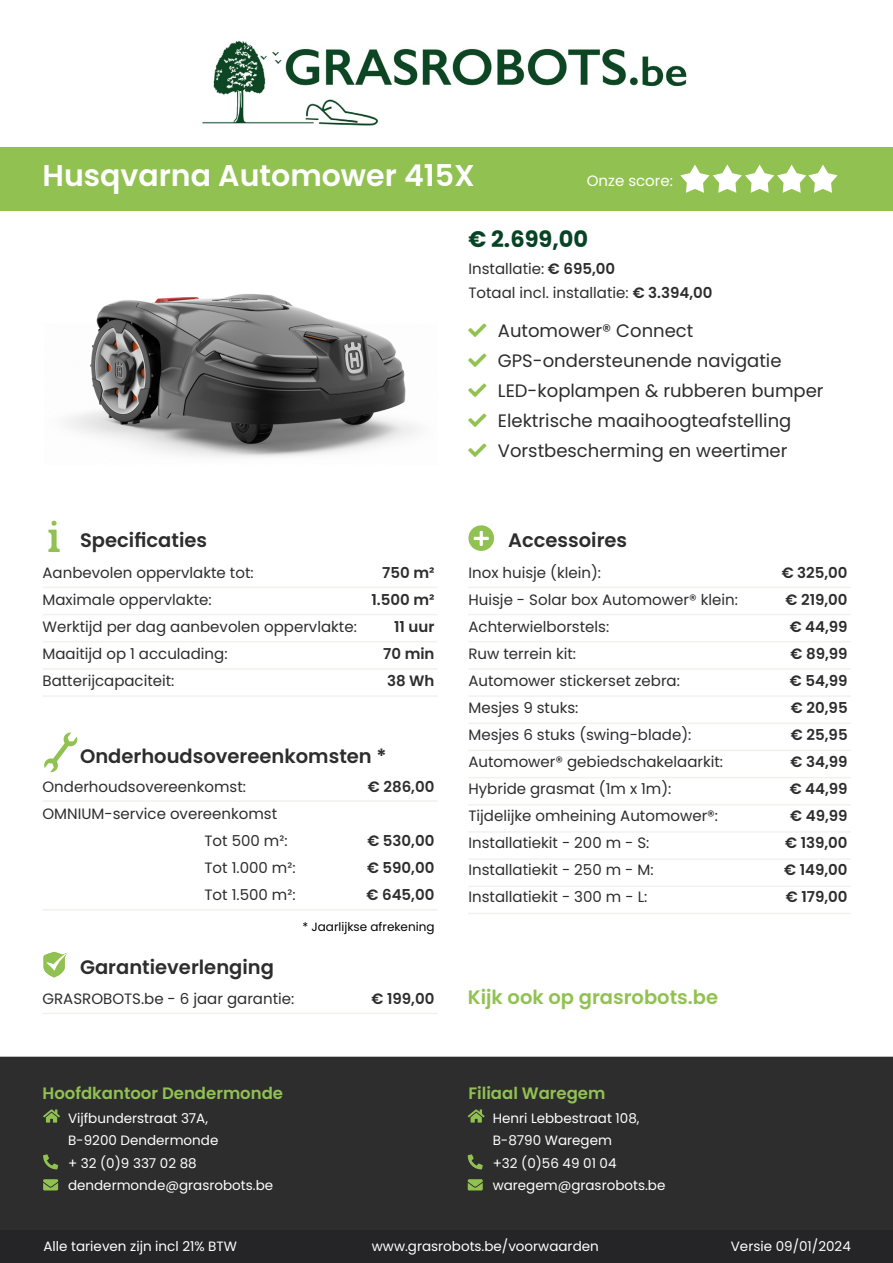
<style>
.page{position:relative;width:893px;height:1263px;background:#fff}
.page>*{position:absolute;margin:0;border:0;box-sizing:border-box;transform-origin:0 0}
.t1{font:600 30px "Poppins";color:#fff}
.t2{font:700 22.5px "Poppins";color:#074425}
.t3{font:600 19.5px "Poppins";color:#2e2d2e}
.t4{font:600 19.5px "Poppins";color:#91c251}
.t5{font:18px/30px "Poppins";color:#2e2d2e}
.t6{font:18px/30px "Font Awesome 5 Free Solid";color:#91c251;text-align:justify}
.t7{font:600 16.5px "Poppins";color:#91c251}
.t8{font:15px/27px "Poppins";color:#2e2d2e}
.t9{font:600 15px/27px "Poppins";color:#2e2d2e;text-align:right}
.t10{font:15px "Poppins";color:#fff}
.t11{font:13.5px/22.5px "Poppins";color:#fff}
.t12{font:12px "Poppins";color:#000}
.s1{font-weight:600}
</style>
<div class="page">
<div style="left:1px;top:1057px;width:891px;height:174px;background:#2e2d2e"></div>
<div style="left:0;top:1231px;width:893px;height:32px;background:#252426"></div>
<img style="left:66px;top:294px;width:353px;height:163px">
<img style="left:202px;top:40px;width:485px;height:86px">
<div style="left:0;top:147px;width:893px;height:63px;background:#91c251"></div>
<svg style="left:48px;top:521px;width:12px;height:31px"></svg>
<div style="left:468px;top:525px;width:26px;height:26px;background:#91c251;border-radius:50%"></div>
<svg style="left:474px;top:531px;width:15px;height:15px"></svg>
<svg style="left:44px;top:732px;width:34px;height:40px"></svg>
<svg style="left:44px;top:952px;width:23px;height:26px"></svg>
<hr style="left:43px;top:587px;width:395px;height:1px;background:#f2f1ee">
<hr style="left:468px;top:587px;width:383px;height:1px;background:#f2f1ee">
<hr style="left:43px;top:1013px;width:395px;height:1px;background:#f2f1ee">
<hr style="left:43px;top:800px;width:395px;height:2px;background:#f2f1ee">
<hr style="left:43px;top:614px;width:395px;height:1px;background:#f2f1ee">
<hr style="left:468px;top:614px;width:383px;height:1px;background:#f2f1ee">
<hr style="left:43px;top:641px;width:395px;height:1px;background:#f2f1ee">
<hr style="left:468px;top:641px;width:383px;height:1px;background:#f2f1ee">
<hr style="left:43px;top:668px;width:395px;height:2px;background:#f2f1ee">
<hr style="left:468px;top:668px;width:383px;height:2px;background:#f2f1ee">
<hr style="left:43px;top:695px;width:395px;height:2px;background:#f2f1ee">
<hr style="left:43px;top:909px;width:395px;height:1px;background:#f2f1ee">
<svg style="left:43px;top:1109px;width:17px;height:13px"></svg>
<svg style="left:43px;top:1154px;width:15px;height:15px"></svg>
<svg style="left:43px;top:1179px;width:15px;height:11px"></svg>
<svg style="left:468px;top:1109px;width:17px;height:13px"></svg>
<svg style="left:468px;top:1154px;width:15px;height:15px"></svg>
<svg style="left:468px;top:1179px;width:15px;height:11px"></svg>
<hr style="left:468px;top:695px;width:383px;height:2px;background:#f2f1ee">
<hr style="left:468px;top:722px;width:383px;height:2px;background:#f2f1ee">
<hr style="left:468px;top:750px;width:383px;height:1px;background:#f2f1ee">
<hr style="left:468px;top:777px;width:383px;height:1px;background:#f2f1ee">
<svg style="left:680px;top:165px;width:157px;height:28px"></svg>
<hr style="left:468px;top:804px;width:383px;height:1px;background:#f2f1ee">
<hr style="left:468px;top:831px;width:383px;height:2px;background:#f2f1ee">
<hr style="left:468px;top:858px;width:383px;height:2px;background:#f2f1ee">
<hr style="left:468px;top:885px;width:383px;height:2px;background:#f2f1ee">
<hr style="left:468px;top:913px;width:383px;height:1px;background:#f2f1ee">
<h1 class="t1" style="left:43px;top:159px;width:434px">Husqvarna Automower 415X</h1>
<p class="t10" style="left:587px;top:172px;width:88px">Onze score:</p>
<h2 class="t2" style="left:468px;top:226px;width:121px">€ 2.699,00</h2>
<p class="t8" style="left:468px;top:257px;width:246px;line-height:23.7px">Installatie: <span class="s1">€ 695,00<br></span>Totaal incl. installatie: <span class="s1">€ 3.394,00</span></p>
<p class="t6" style="left:468px;top:315px;width:20px">★ ★ ★ ★ ★</p>
<p class="t5" style="left:498px;top:316px;width:327px">Automower® Connect<br>GPS-ondersteunende navigatie<br>LED-koplampen &amp; rubberen bumper<br>Elektrische maaihoogteafstelling<br>Vorstbescherming en weertimer</p>
<h3 class="t3" style="left:80px;top:528px;width:129px">Specificaties</h3>
<h3 class="t3" style="left:508px;top:528px;width:121px">Accessoires</h3>
<p class="t8" style="left:468px;top:559px;width:271px">Inox huisje (klein):<br>Huisje - Solar box Automower® klein:<br>Achterwielborstels:<br>Ruw terrein kit:<br>Automower stickerset zebra:<br>Mesjes 9 stuks:<br>Mesjes 6 stuks (swing-blade):<br>Automower® gebiedschakelaarkit:<br>Hybride grasmat (1m x 1m):<br>Tijdelijke omheining Automower®:<br>Installatiekit - 200 m - S:<br>Installatiekit - 250 m - M:<br>Installatiekit - 300 m - L:</p>
<p class="t9" style="left:371px;top:559px;width:65px">750 m²<br>1.500 m²<br>11 uur<br>70 min<br>38 Wh</p>
<p class="t9" style="left:782px;top:559px;width:67px">€ 325,00 € 219,00 € 44,99 € 89,99 € 54,99 € 20,95 € 25,95 € 34,99 € 44,99 € 49,99 € 139,00 € 149,00 € 179,00</p>
<p class="t8" style="left:43px;top:559px;width:316px">Aanbevolen oppervlakte tot:<br>Maximale oppervlakte:<br>Werktijd per dag aanbevolen oppervlakte:<br>Maaitijd op 1 acculading:<br>Batterijcapaciteit:</p>
<h3 class="t3" style="left:80px;top:744px;width:308px">Onderhoudsovereenkomsten *</h3>
<p class="t9" style="left:368px;top:773px;width:68px">€ 286,00</p>
<p class="t8" style="left:43px;top:773px;width:205px">Onderhoudsovereenkomst:</p>
<p class="t8" style="left:43px;top:800px;width:236px">OMNIUM-service overeenkomst</p>
<p class="t8" style="left:205px;top:827px;width:85px">Tot 500 m²:</p>
<p class="t8" style="left:205px;top:854px;width:92px">Tot 1.000 m²:</p>
<p class="t8" style="left:205px;top:881px;width:92px">Tot 1.500 m²:</p>
<p class="t9" style="left:367px;top:827px;width:69px;text-align:justify">€ 530,00 € 590,00 € 645,00</p>
<h3 class="t3" style="left:80px;top:956px;width:195px">Garantieverlenging</h3>
<p class="t12" style="left:302px;top:920px;width:134px">* Jaarlijkse afrekening</p>
<p class="t8" style="left:43px;top:985px;width:253px">GRASROBOTS.be - 6 jaar garantie:</p>
<h3 class="t4" style="left:468px;top:986px;width:252px">Kijk ook op grasrobots.be</h3>
<p class="t9" style="left:372px;top:985px;width:64px">€ 199,00</p>
<p class="t7" style="left:468px;top:1084px;width:138px">Filiaal Waregem</p>
<p class="t7" style="left:43px;top:1084px;width:242px">Hoofdkantoor Dendermonde</p>
<p class="t11" style="left:68px;top:1107px;width:207px">Vijfbunderstraat 37A,<br>B-9200 Dendermonde<br>+ 32 (0)9 337 02 88 dendermonde@grasrobots.be</p>
<p class="t11" style="left:493px;top:1107px;width:174px">Henri Lebbestraat 108,<br>B-8790 Waregem<br>+32 (0)56 49 01 04 waregem@grasrobots.be</p>
<p class="t11" style="left:44px;top:1235px;width:195px">Alle tarieven zijn incl 21% BTW</p>
<p class="t11" style="left:372px;top:1235px;width:228px">www.grasrobots.be/voorwaarden</p>
<p class="t11" style="left:731px;top:1235px;width:122px">Versie 09/01/2024</p>
</div>
